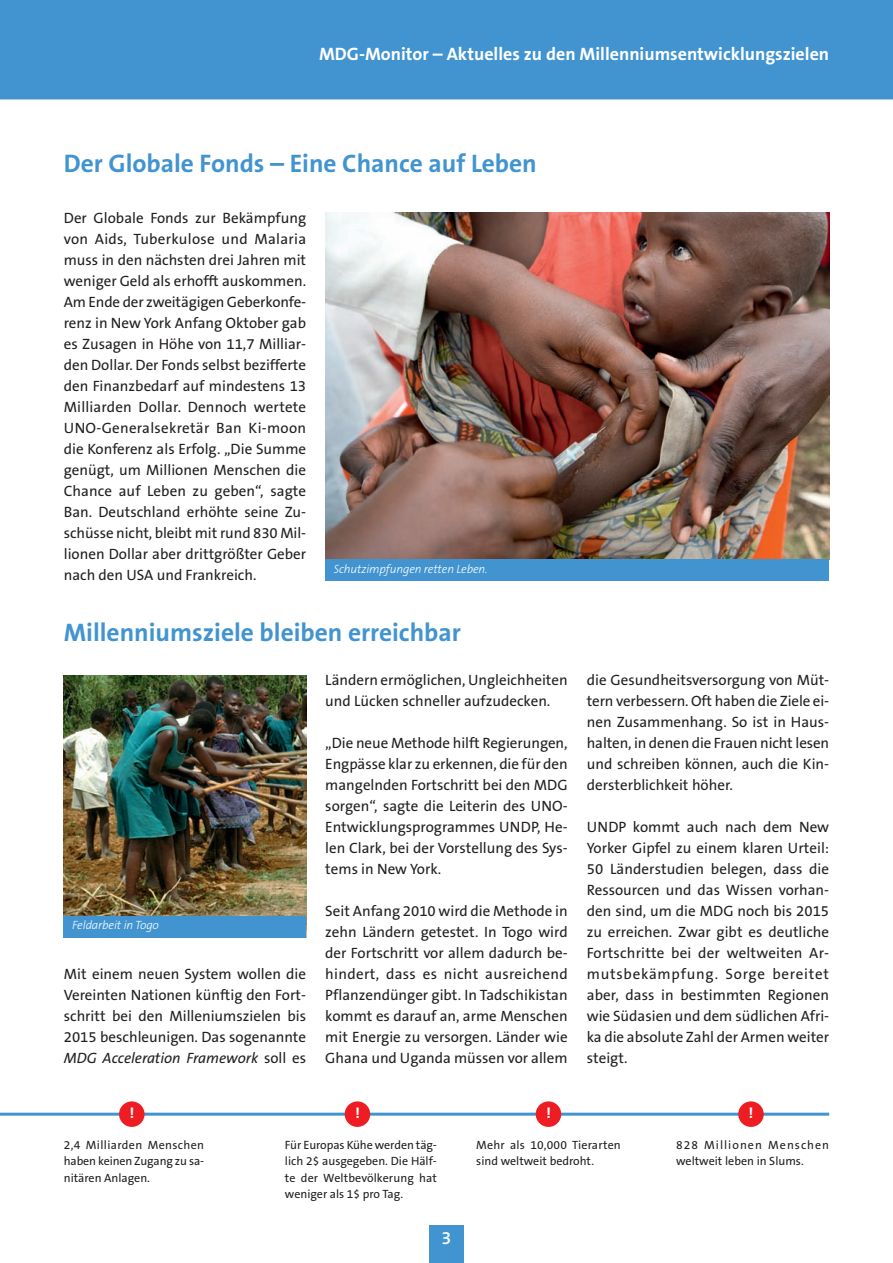
<style>
.page{position:relative;width:893px;height:1263px;background:#fff}
.page>*{position:absolute;margin:0;border:0;box-sizing:border-box;transform-origin:0 0}
.t1{font:700 25.5px "The Sans B7";color:#4194d0}
.t2{font:700 18px "The Sans B7";color:#fff}
.t3{font:600 18px "The Sans B6";color:#fff}
.t4{font:15px/21px "The Sans B5 Plain";color:#231f20;text-align:justify}
.t5{font:700 15px "Frutiger LT";color:#fff}
.t6{font:12px/16.5px "The Sans B5 Plain";color:#231f20;text-align:justify}
.t7{font:italic 300 12px "The Sans B3";letter-spacing:-.01em;color:#fff}
.t8{font:12px/16.5px "The Sans B5 Plain";letter-spacing:.085em;color:#231f20}
.s1{font-family:"The Sans";font-size:22.5px;color:#231f20}
.s2{font-style:italic}
</style>
<div class="page">
<div style="left:0;top:0;width:893px;height:99px;background:#4194d0"></div>
<div style="left:429px;top:1225px;width:34px;height:38px;background:#4194d0"></div>
<hr style="left:0;top:1113px;width:829px;height:3px;background:#4194d0">
<div style="left:119px;top:1101px;width:26px;height:26px;background:#ee1d23;border-radius:50%"></div>
<div style="left:345px;top:1101px;width:25px;height:26px;background:#ee1d23;border-radius:50%"></div>
<div style="left:536px;top:1101px;width:25px;height:26px;background:#ee1d23;border-radius:50%"></div>
<div style="left:738px;top:1101px;width:26px;height:26px;background:#ee1d23;border-radius:50%"></div>
<img style="left:325px;top:213px;width:504px;height:346px">
<div style="left:325px;top:559px;width:504px;height:21px;background:#4194d0"></div>
<img style="left:64px;top:675px;width:242px;height:241px">
<div style="left:64px;top:916px;width:242px;height:21px;background:#4194d0"></div>
<p class="t2" style="left:319px;top:45px;width:576px">MDG-Monitor – Aktuelles zu den<span class="s1">Platzhalter für Kolumnentite</span></p>
<p class="t2" style="left:580px;top:45px;width:251px">Millenniumsentwicklungszielen</p>
<h1 class="t1" style="left:64px;top:150px;width:475px">Der Globale Fonds – Eine Chance auf Leben</h1>
<p class="t4" style="left:64px;top:208px;width:244px">Der Globale Fonds zur Bekämpfung von Aids, Tuberkulose und Malaria muss in den nächsten drei Jahren mit weniger Geld als erhofft auskommen.<br>Am Ende der zweitägigen Geberkonfe&shy;renz in New York Anfang Oktober gab es Zusagen in Höhe von 11,7 Milliar&shy;den Dollar. Der Fonds selbst bezifferte den Finanzbedarf auf mindestens 13<br>Milliarden Dollar. Dennoch wertete UNO-Generalsekretär Ban Ki-moon die Konferenz als Erfolg. „Die Summe genügt, um Millionen Menschen die Chance auf Leben zu geben“, sagte Ban. Deutschland erhöhte seine Zu&shy;schüsse nicht, bleibt mit rund 830 Mil&shy;lionen Dollar aber drittgrößter Geber nach den USA und Frankreich.</p>
<p class="t7" style="left:334px;top:562px;width:155px">Schutzimpfungen retten Leben.</p>
<h1 class="t1" style="left:64px;top:619px;width:399px">Millenniumsziele bleiben erreichbar</h1>
<p class="t4" style="left:325px;top:670px;width:244px">Ländern ermöglichen, Ungleichheiten und Lücken schneller aufzudecken.</p>
<p class="t4" style="left:325px;top:733px;width:244px">„Die neue Methode hilft Regierungen, Engpässe klar zu erkennen, die für den mangelnden Fortschritt bei den MDG sorgen“, sagte die Leiterin des UNO-Entwicklungsprogrammes UNDP, He&shy;len Clark, bei der Vorstellung des Sys&shy;tems in New York.</p>
<p class="t4" style="left:325px;top:901px;width:244px">Seit Anfang 2010 wird die Methode in zehn Ländern getestet. In Togo wird der Fortschritt vor allem dadurch be&shy;hindert, dass es nicht ausreichend Pflanzendünger gibt. In Tadschikistan kommt es darauf an, arme Menschen mit Energie zu versorgen. Länder wie Ghana und Uganda müssen vor allem</p>
<p class="t7" style="left:72px;top:919px;width:88px">Feldarbeit in Togo</p>
<p class="t4" style="left:64px;top:964px;width:244px">Mit einem neuen System wollen die Vereinten Nationen künftig den Fort&shy;schritt bei den Milleniumszielen bis 2015 beschleunigen. Das sogenannte <span class="s2">MDG Acceleration Framework</span> soll es</p>
<p class="t4" style="left:587px;top:670px;width:244px">die Gesundheitsversorgung von Müt&shy;tern verbessern. Oft haben die Ziele ei&shy;nen Zusammenhang. So ist in Haus&shy;halten, in denen die Frauen nicht lesen und schreiben können, auch die Kin&shy;dersterblichkeit höher.</p>
<p class="t4" style="left:587px;top:817px;width:244px">UNDP kommt auch nach dem New Yorker Gipfel zu einem klaren Urteil:<br>50 Länderstudien belegen, dass die Ressourcen und das Wissen vorhan&shy;den sind, um die MDG noch bis 2015 zu erreichen. Zwar gibt es deutliche Fortschritte bei der weltweiten Ar&shy;mutsbekämpfung. Sorge bereitet aber, dass in bestimmten Regionen wie Südasien und dem südlichen Afri&shy;ka die absolute Zahl der Armen weiter steigt.</p>
<p class="t5" style="left:129px;top:1107px;width:7px">!</p>
<p class="t5" style="left:355px;top:1107px;width:7px">!</p>
<p class="t5" style="left:546px;top:1107px;width:7px">!</p>
<p class="t5" style="left:748px;top:1107px;width:7px">!</p>
<p class="t6" style="left:64px;top:1137px;width:142px">2,4 Milliarden Menschen haben keinen Zugang zu sa&shy;nitären Anlagen.</p>
<p class="t6" style="left:285px;top:1137px;width:154px">Für Europas Kühe werden täg&shy;lich 2$ ausgegeben. Die Hälf&shy;te der Weltbevölkerung hat weniger als 1$ pro Tag.</p>
<p class="t6" style="left:476px;top:1137px;width:146px">Mehr als 10,000 Tierarten sind weltweit bedroht.</p>
<p class="t8" style="left:676px;top:1137px;width:155px">828 Millionen Menschen weltweit leben in Slums.</p>
<p class="t3" style="left:442px;top:1228px;width:11px">3</p>
</div>
